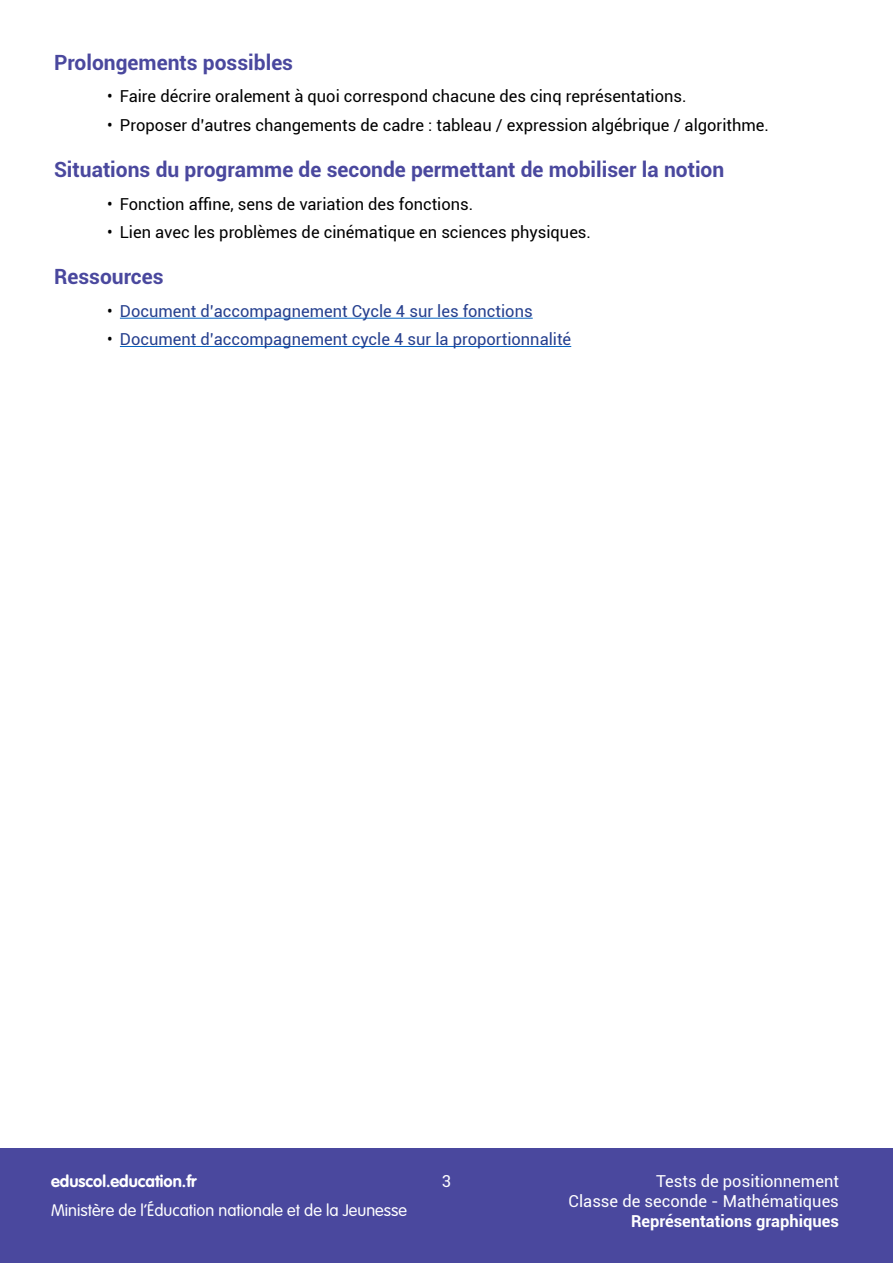
<style>
.page{position:relative;width:893px;height:1263px;background:#fff}
.page>*{position:absolute;margin:0;border:0;box-sizing:border-box;transform-origin:0 0}
.Titre2{font:700 21px "Roboto";color:#4a489e}
.t1{font:16.5px "Roboto";color:#000}
.t2{font:16.5px "Roboto";color:#253f8e}
.t3{font:16.5px/19.8px "Roboto";color:#fff;text-align:right}
.t4{font:300 16.5px "VAG Rounded Std";color:#fff}
.t5{font:700 16.5px "Roboto";color:#fff}
.t6{font:700 16.5px "VAG Rounded Std";color:#fff}
.s1{color:#000}
</style>
<div class="page">
<div style="left:0;top:1148px;width:893px;height:115px;background:#4a489e"></div>
<hr style="left:120px;top:318px;width:413px;height:1px;background:#0563c1">
<hr style="left:120px;top:346px;width:451px;height:1px;background:#0563c1">
<p class="Titre2" style="left:54px;top:47px;width:241px">Prolongements possibles</p>
<p class="t1" style="left:107px;top:85px;width:581px">• Faire décrire oralement à quoi correspond chacune des cinq représentations.</p>
<p class="t1" style="left:107px;top:113px;width:663px">• Proposer d’autres changements de cadre : tableau / expression algébrique / algorithme.</p>
<p class="Titre2" style="left:54px;top:155px;width:672px">Situations du programme de seconde permettant de mobiliser la notion</p>
<p class="t1" style="left:107px;top:192px;width:368px">• Fonction affine, sens de variation des fonctions.</p>
<p class="t1" style="left:107px;top:221px;width:485px">• Lien avec les problèmes de cinématique en sciences physiques.</p>
<p class="Titre2" style="left:54px;top:262px;width:111px">Ressources</p>
<p class="t2" style="left:107px;top:300px;width:427px"><span class="s1">•</span> Document d’accompagnement Cycle 4 sur les fonctions</p>
<p class="t2" style="left:107px;top:328px;width:466px"><span class="s1">•</span> Document d’accompagnement cycle 4 sur la proportionnalité</p>
<p class="t6" style="left:51px;top:1172px;width:147px">eduscol.education.fr</p>
<p class="t4" style="left:51px;top:1200px;width:357px">Ministère de l’Éducation nationale et de la Jeunesse</p>
<p class="t3" style="left:442px;top:1171px;width:11px">3</p>
<p class="t3" style="left:569px;top:1171px;width:272px">Tests de positionnement<br>Classe de seconde - Mathématiques</p>
<p class="t5" style="left:631px;top:1209px;width:209px">Représentations graphiques</p>
</div>
